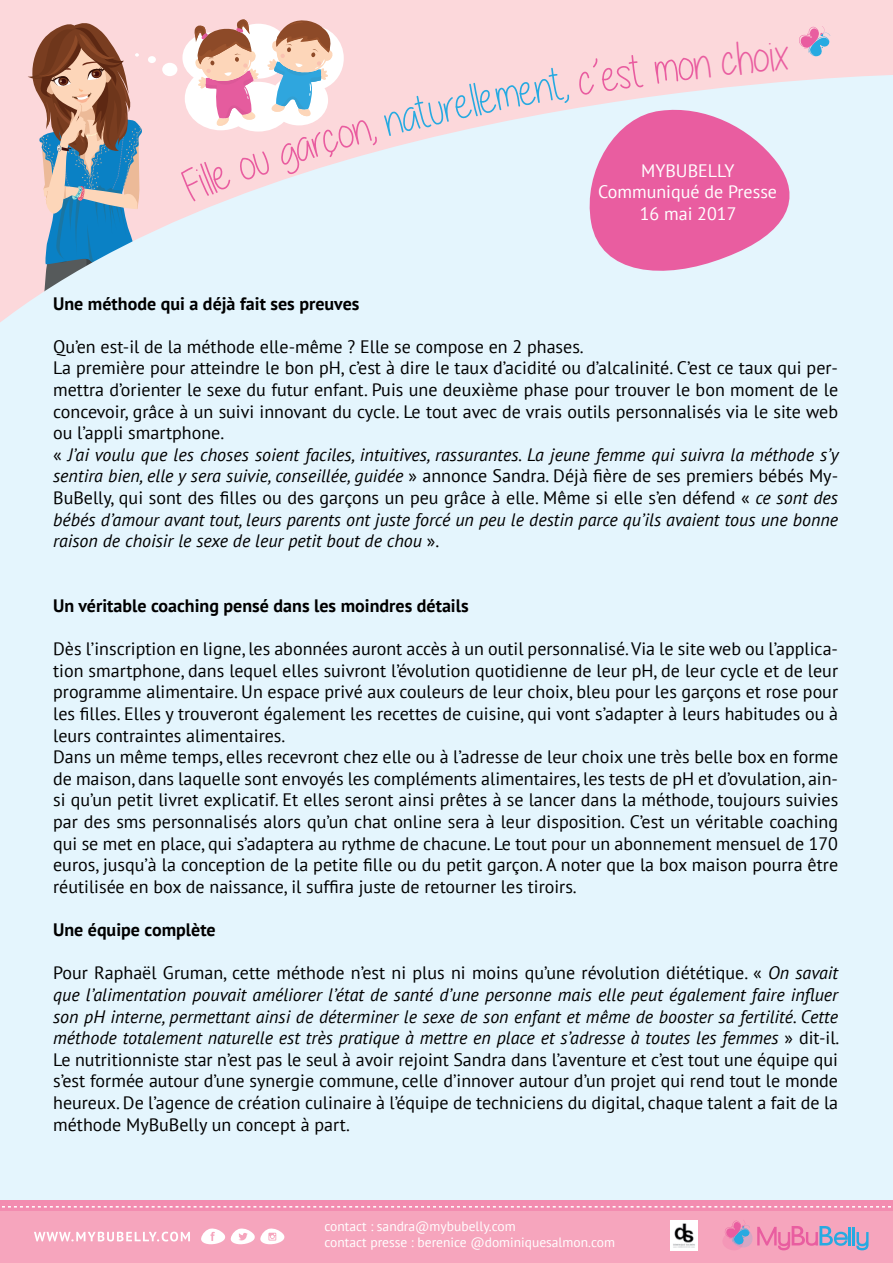
<style>
.page{position:relative;width:893px;height:1263px;background:#fcd8db}
.page>*{position:absolute;margin:0;border:0;box-sizing:border-box;transform-origin:0 0}
.t1{font:18px/21.6px "PT Sans";color:#000}
.t2{font:700 18px "PT Sans";color:#000}
.t3{font:18px/21.6px "PT Sans";color:#fff;text-align:center}
.t4{font:13.5px/16.2px "PT Sans";color:#fff}
.s1{font-style:italic}
</style>
<div class="page">
<div style="left:162px;top:63px;width:15px;height:13px;background:#fff;border-radius:50%"></div>
<div style="left:148px;top:56px;width:8px;height:7px;background:#fff;border-radius:50%"></div>
<svg style="left:32px;top:23px;width:107px;height:52px"></svg>
<div style="left:0;top:75px;width:893px;height:1126px;background:#e4f5fd"></div>
<svg style="left:799px;top:26px;width:31px;height:30px"></svg>
<svg style="left:582px;top:105px;width:222px;height:177px"></svg>
<div style="left:0;top:1201px;width:893px;height:62px;background:#f38cb0"></div>
<div style="left:0;top:1210px;width:893px;height:53px;background:#f6a5bd"></div>
<svg style="left:856px;top:1232px;width:12px;height:18px"></svg>
<hr style="left:848px;top:1227px;width:3px;height:18px;background:#27aae1">
<hr style="left:852px;top:1227px;width:3px;height:18px;background:#27aae1">
<svg style="left:723px;top:1220px;width:125px;height:30px"></svg>
<svg style="left:2px;top:1206px;width:889px;height:1px"></svg>
<svg style="left:34px;top:1232px;width:156px;height:9px"></svg>
<svg style="left:201px;top:1228px;width:84px;height:17px"></svg>
<img style="left:670px;top:1220px;width:28px;height:30px">
<svg style="left:180px;top:19px;width:390px;height:183px"></svg>
<svg style="left:577px;top:75px;width:67px;height:21px"></svg>
<svg style="left:654px;top:75px;width:57px;height:9px"></svg>
<svg style="left:721px;top:75px;width:69px;height:2px"></svg>
<p class="t3" style="left:598px;top:159px;width:180px">MYBUBELLY<br>Communiqué de Presse<br>16 mai 2017</p>
<p class="t2" style="left:53px;top:291px;width:308px">Une méthode qui a déjà fait ses preuves</p>
<p class="t1" style="left:53px;top:335px;width:787px">Qu’en est-il de la méthode elle-même ? Elle se compose en 2 phases.<br>La première pour atteindre le bon pH, c’est à dire le taux d’acidité ou d’alcalinité. C’est ce taux qui per&shy;mettra d’orienter le sexe du futur enfant. Puis une deuxième phase pour trouver le bon moment de le concevoir, grâce à un suivi innovant du cycle. Le tout avec de vrais outils personnalisés via le site web ou l’appli smartphone.<br>« <span class="s1">J’ai voulu que les choses soient faciles, intuitives, rassurantes. La jeune femme qui suivra la méthode s’y sentira bien, elle y sera suivie, conseillée, guidée</span> » annonce Sandra. Déjà fière de ses premiers bébés My-BuBelly, qui sont des filles ou des garçons un peu grâce à elle. Même si elle s’en défend « <span class="s1">ce sont des bébés d’amour avant tout, leurs parents ont juste forcé un peu le destin parce qu’ils avaient tous une bonne raison de choisir le sexe de leur petit bout de chou</span> ».</p>
<p class="t2" style="left:53px;top:594px;width:417px">Un véritable coaching pensé dans les moindres détails</p>
<p class="t1" style="left:53px;top:638px;width:787px">Dès l’inscription en ligne, les abonnées auront accès à un outil personnalisé. Via le site web ou l’applica&shy;tion smartphone, dans lequel elles suivront l’évolution quotidienne de leur pH, de leur cycle et de leur programme alimentaire. Un espace privé aux couleurs de leur choix, bleu pour les garçons et rose pour les filles. Elles y trouveront également les recettes de cuisine, qui vont s’adapter à leurs habitudes ou à leurs contraintes alimentaires.<br>Dans un même temps, elles recevront chez elle ou à l’adresse de leur choix une très belle box en forme de maison, dans laquelle sont envoyés les compléments alimentaires, les tests de pH et d’ovulation, ain&shy;si qu’un petit livret explicatif. Et elles seront ainsi prêtes à se lancer dans la méthode, toujours suivies par des sms personnalisés alors qu’un chat online sera à leur disposition. C’est un véritable coaching qui se met en place, qui s’adaptera au rythme de chacune. Le tout pour un abonnement mensuel de 170 euros, jusqu’à la conception de la petite fille ou du petit garçon. A noter que la box maison pourra être réutilisée en box de naissance, il suffira juste de retourner les tiroirs.</p>
<p class="t2" style="left:53px;top:918px;width:164px">Une équipe complète</p>
<p class="t1" style="left:53px;top:962px;width:788px;text-align:justify">Pour Raphaël Gruman, cette méthode n’est ni plus ni moins qu’une révolution diététique. « <span class="s1">On savait que l’alimentation pouvait améliorer l’état de santé d’une personne mais elle peut également faire influer son pH interne, permettant ainsi de déterminer le sexe de son enfant et même de booster sa fertilité. Cette méthode totalement naturelle est très pratique à mettre en place et s’adresse à toutes les femmes</span> » dit-il.<br>Le nutritionniste star n’est pas le seul à avoir rejoint Sandra dans l’aventure et c’est tout une équipe qui s’est formée autour d’une synergie commune, celle d’innover autour d’un projet qui rend tout le monde heureux. De l’agence de création culinaire à l’équipe de techniciens du digital, chaque talent a fait de la méthode MyBuBelly un concept à part.</p>
<p class="t4" style="left:324px;top:1217px;width:292px">contact : sandra@mybubelly.com<br>contact presse : berenice @dominiquesalmon.com</p>
</div>
